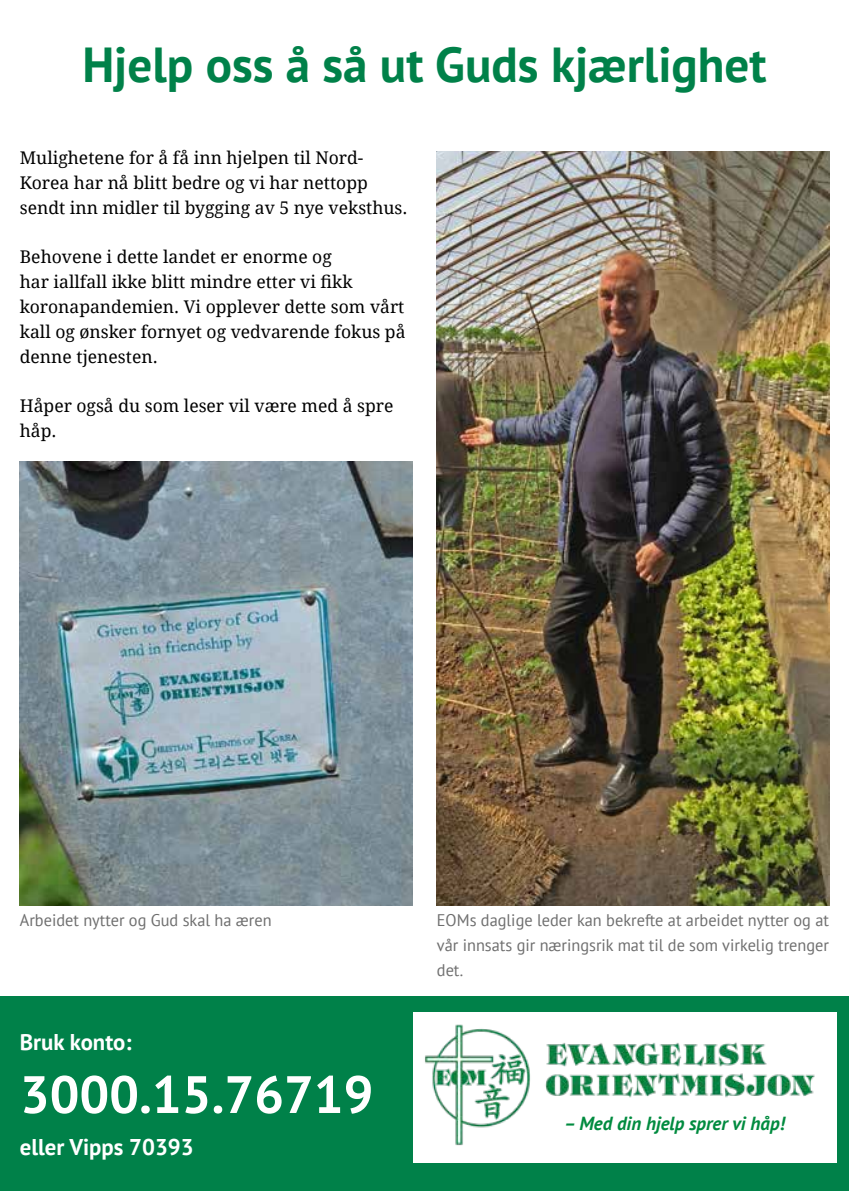
<style>
.page{position:relative;width:849px;height:1191px;background:#fff}
.page>*{position:absolute;margin:0;border:0;box-sizing:border-box;transform-origin:0 0}
.t1{font:700 52.5px "PT Sans";color:#fff}
.t2{font:700 49px "PT Sans";color:#008149}
.t3{font:700 22.75px "PT Sans";color:#fff}
.t4{font:italic 700 18.9px "PT Sans";color:#008b3f}
.t5{font:17.5px/25.2px "Droid Serif";color:#000}
.t6{font:16.8px/24.8px "PT Sans";color:#6e6e6e;text-align:justify}
</style>
<div class="page">
<div style="left:0;top:996px;width:412px;height:195px;background:#008149"></div>
<img style="left:412px;top:1011px;width:411px;height:136px">
<div style="left:837px;top:997px;width:11px;height:194px;background:#008149"></div>
<div style="left:403px;top:1163px;width:445px;height:28px;background:#008149"></div>
<div style="left:412px;top:996px;width:436px;height:15px;background:#008149"></div>
<img style="left:437px;top:151px;width:391px;height:754px">
<img style="left:20px;top:461px;width:392px;height:444px">
<h2 class="t2" style="left:82px;top:33px;width:685px">Hjelp oss å så ut Guds kjærlighet</h2>
<p class="t5" style="left:20px;top:144px;width:389px">Mulighetene for å få inn hjelpen til Nord-<br>Korea har nå blitt bedre og vi har nettopp sendt inn midler til bygging av 5 nye veksthus.</p>
<p class="t5" style="left:20px;top:243px;width:387px">Behovene i dette landet er enorme og<br>har iallfall ikke blitt mindre etter vi fikk koronapandemien. Vi opplever dette som vårt kall og ønsker fornyet og vedvarende fokus på denne tjenesten.</p>
<p class="t5" style="left:20px;top:392px;width:375px">Håper også du som leser vil være med å spre håp.</p>
<p class="t6" style="left:20px;top:907px;width:253px">Arbeidet nytter og Gud skal ha æren</p>
<p class="t6" style="left:437px;top:907px;width:393px">EOMs daglige leder kan bekrefte at arbeidet nytter og at vår innsats gir næringsrik mat til de som virkelig trenger det.</p>
<h3 class="t3" style="left:20px;top:1027px;width:113px">Bruk konto:</h3>
<h1 class="t1" style="left:20px;top:1060px;width:355px">3000.15.76719</h1>
<h3 class="t3" style="left:20px;top:1132px;width:175px">eller Vipps 70393</h3>
<p class="t4" style="left:564px;top:1111px;width:222px">– Med din hjelp sprer vi håp!</p>
</div>
